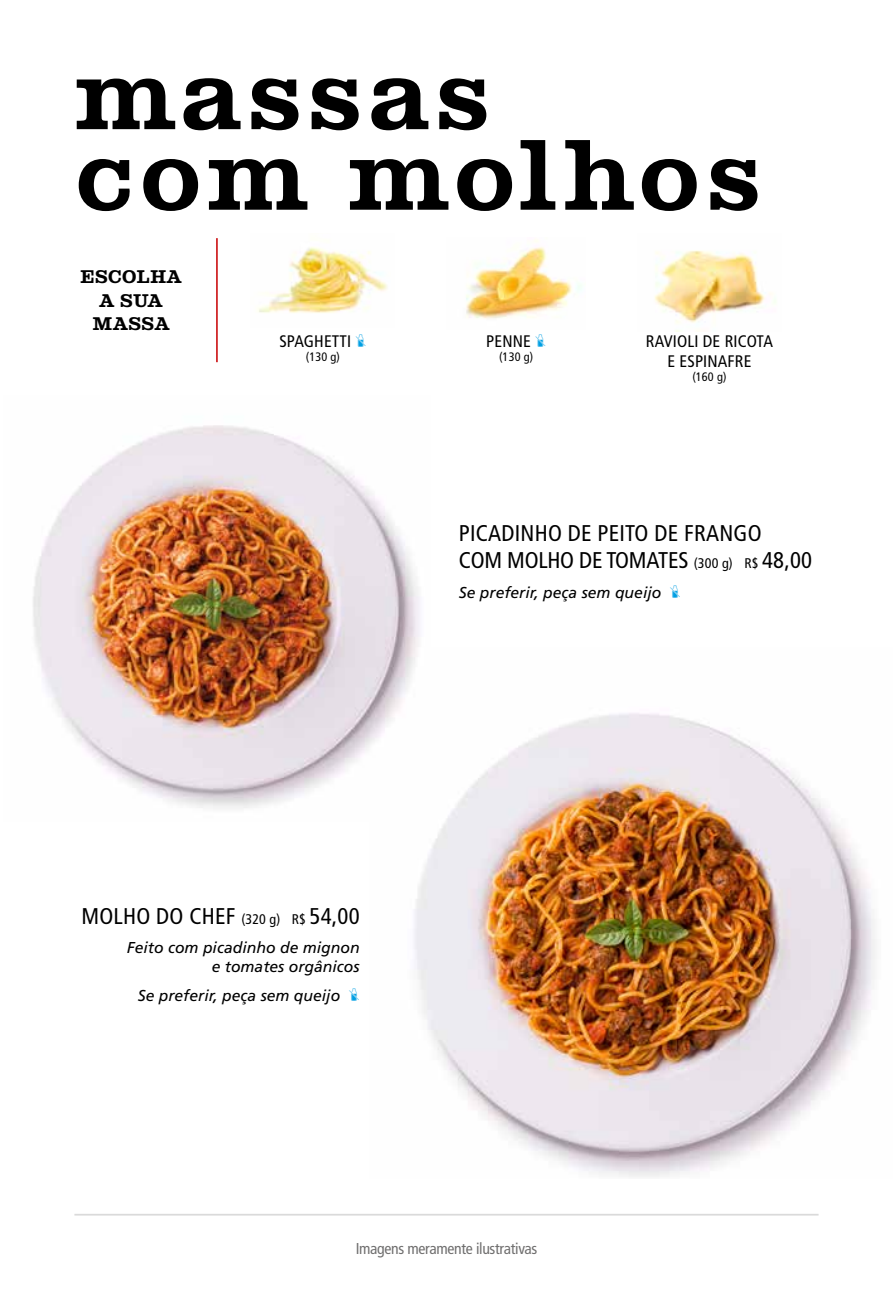
<style>
.page{position:relative;width:893px;height:1290px;background:#fff}
.page>*{position:absolute;margin:0;border:0;box-sizing:border-box;transform-origin:0 0}
.t1{font:700 105px/80.5px "Albiona";letter-spacing:.05em;color:#000}
.t2{font:condensed 22.75px/27.3px "Frutiger LT Std";letter-spacing:.01em;color:#000}
.t3{font:700 19.25px/23.1px "Albiona";letter-spacing:.01em;color:#000;text-align:center}
.t4{font:condensed 16.8px/20.1px "Frutiger LT Std";letter-spacing:.01em;color:#000;text-align:center}
.t5{font:italic 15.75px/18.9px "Frutiger LT Std";color:#000;text-align:right}
.t6{font:condensed 15.75px "Frutiger LT Std";letter-spacing:-.02em;color:#706f6f}
.t7{font:condensed 12.25px "Frutiger LT Std";letter-spacing:.01em;color:#000}
.s1{font-family:"Icon Cardapio";font-stretch:normal;font-size:15.75px;color:#009fe3}
.s2{font-size:14px}
.s3{font-family:"Icon Cardapio";font-style:normal;color:#009fe3}
</style>
<div class="page">
<hr style="left:216px;top:238px;width:2px;height:124px;background:#cd1719">
<img style="left:414px;top:713px;width:462px;height:464px">
<img style="left:33px;top:425px;width:397px;height:397px">
<img style="left:257px;top:247px;width:131px;height:66px">
<img style="left:466px;top:240px;width:115px;height:79px">
<img style="left:654px;top:250px;width:122px;height:81px">
<hr style="left:74px;top:1214px;width:745px;height:1px;background:#dadada">
<h1 class="t1" style="left:74px;top:55px;width:688px">massas<br>com molhos</h1>
<p class="t3" style="left:80px;top:266px;width:103px">ESCOLHA<br>A SUA<br>MASSA</p>
<p class="t4" style="left:279px;top:331px;width:88px">SPAGHETTI <span class="s1">l</span></p>
<p class="t7" style="left:306px;top:350px;width:36px">(130 g)</p>
<p class="t4" style="left:486px;top:331px;width:61px">PENNE <span class="s1">l</span></p>
<p class="t7" style="left:499px;top:350px;width:36px">(130 g)</p>
<p class="t4" style="left:646px;top:331px;width:129px">RAVIOLI DE RICOTA<br>E ESPINAFRE</p>
<p class="t7" style="left:692px;top:370px;width:36px">(160 g)</p>
<h2 class="t2" style="left:459px;top:520px;width:355px">PICADINHO DE PEITO DE FRANGO<br>COM MOLHO DE TOMATES <span class="s2">(300 g) R$</span> 48,00</h2>
<p class="t5" style="left:459px;top:583px;width:223px">Se preferir, peça sem queijo <span class="s3">l</span></p>
<h2 class="t2" style="left:82px;top:902px;width:280px">MOLHO DO CHEF <span class="s2">(320 g) R$</span> 54,00</h2>
<p class="t5" style="left:127px;top:938px;width:234px">Feito com picadinho de mignon e tomates orgânicos</p>
<p class="t5" style="left:138px;top:987px;width:223px">Se preferir, peça sem queijo <span class="s3">l</span></p>
<p class="t6" style="left:356px;top:1239px;width:183px">Imagens meramente ilustrativas</p>
</div>
